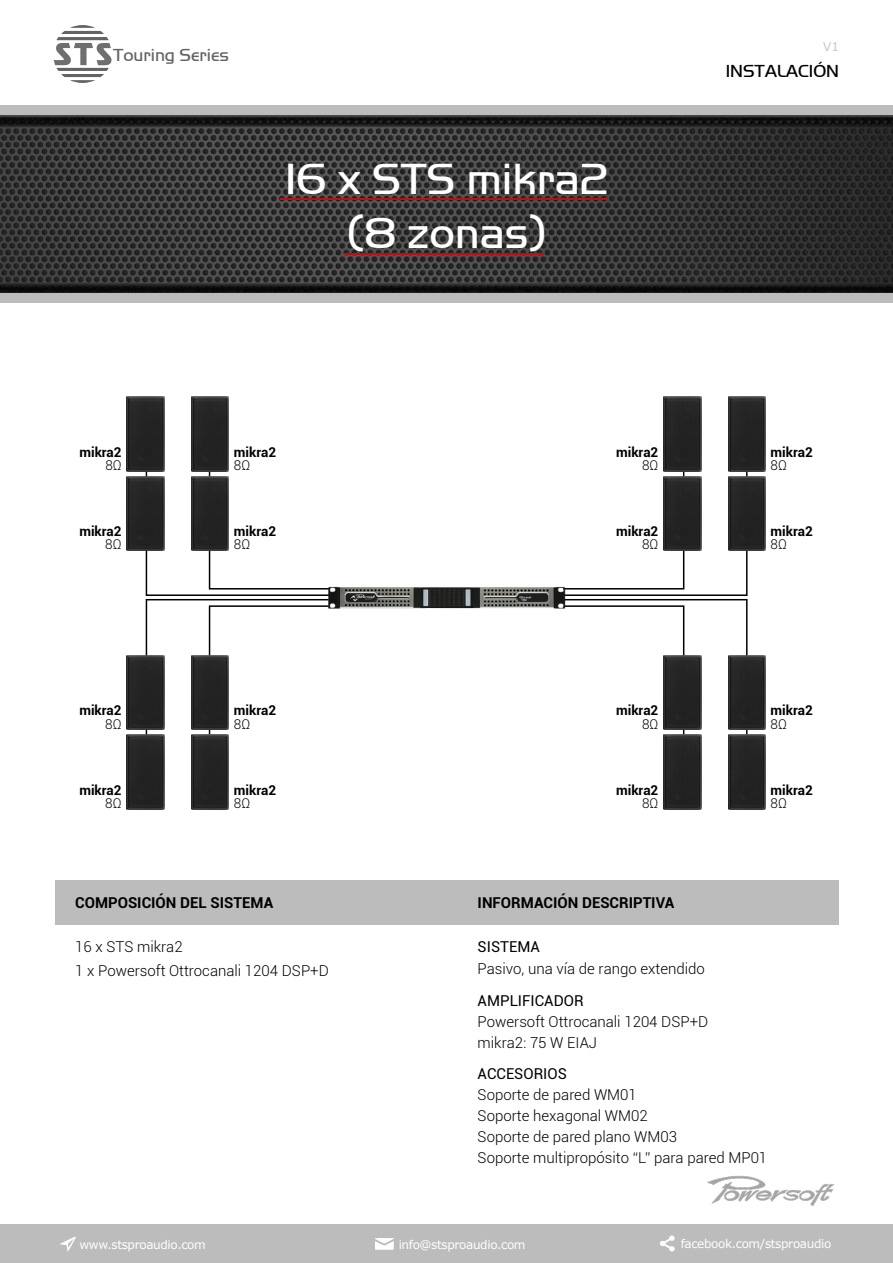
<style>
.page{position:relative;width:893px;height:1263px;background:#fff}
.page>*{position:absolute;margin:0;border:0;box-sizing:border-box;transform-origin:0 0}
.t1{font:45px/54px "Handel Got D Ligh";color:#fff;text-align:center}
.t2{font:18px "Handel Got D Ligh";color:#646363}
.t3{font:18px "Handel Got D Ligh";letter-spacing:-.005em;color:#020203}
.t4{font:300 15px/21px "Roboto";color:#000}
.t5{font:700 15px "Roboto";color:#000}
.t6{font:15px "Roboto";color:#000}
.t7{font:700 13.5px "Roboto";color:#000}
.t8{font:300 13.5px "Roboto";color:#000}
.t9{font:12px "Verdana";letter-spacing:-.03em;color:#fff}
.t10{font:12px "Verdana";color:#c6c6c6}
</style>
<div class="page">
<div style="left:0;top:105px;width:893px;height:198px;background:#bcbcbc"></div>
<img style="left:0;top:116px;width:893px;height:176px">
<img style="left:707px;top:1175px;width:128px;height:31px">
<div style="left:55px;top:880px;width:783px;height:44px;background:#bcbcbc"></div>
<hr style="left:280px;top:198px;width:327px;height:2px;background:#c00d0e">
<hr style="left:344px;top:253px;width:199px;height:2px;background:#c00d0e">
<svg style="left:570px;top:412px;width:178px;height:371px"></svg>
<svg style="left:145px;top:412px;width:178px;height:371px"></svg>
<img style="left:127px;top:735px;width:37px;height:74px">
<img style="left:664px;top:735px;width:37px;height:74px">
<img style="left:191px;top:735px;width:38px;height:74px">
<img style="left:728px;top:735px;width:37px;height:74px">
<img style="left:127px;top:655px;width:37px;height:74px">
<img style="left:664px;top:655px;width:37px;height:74px">
<img style="left:191px;top:655px;width:38px;height:74px">
<img style="left:728px;top:655px;width:37px;height:74px">
<img style="left:127px;top:476px;width:37px;height:75px">
<img style="left:664px;top:476px;width:37px;height:75px">
<img style="left:191px;top:476px;width:38px;height:75px">
<img style="left:728px;top:476px;width:37px;height:75px">
<img style="left:127px;top:397px;width:37px;height:74px">
<img style="left:664px;top:397px;width:37px;height:74px">
<img style="left:191px;top:397px;width:38px;height:74px">
<img style="left:728px;top:397px;width:37px;height:74px">
<img style="left:323px;top:586px;width:247px;height:23px">
<div style="left:0;top:1225px;width:893px;height:38px;background:#bcbcbc"></div>
<svg style="left:54px;top:25px;width:57px;height:58px"></svg>
<svg style="left:660px;top:1235px;width:15px;height:16px"></svg>
<svg style="left:60px;top:1236px;width:16px;height:16px"></svg>
<svg style="left:375px;top:1238px;width:19px;height:12px"></svg>
<p class="t2" style="left:113px;top:43px;width:118px">Touring Series</p>
<h1 class="t1" style="left:285px;top:151px;width:324px">16 x STS mikra2 (8 zonas)</h1>
<p class="t10" style="left:823px;top:38px;width:17px">V1</p>
<p class="t3" style="left:726px;top:59px;width:115px">INSTALACIÓN</p>
<p class="t7" style="left:79px;top:443px;width:44px">mikra2</p>
<p class="t8" style="left:105px;top:456px;width:18px">8Ω</p>
<p class="t7" style="left:234px;top:443px;width:44px">mikra2</p>
<p class="t8" style="left:234px;top:456px;width:18px">8Ω</p>
<p class="t7" style="left:616px;top:443px;width:44px">mikra2</p>
<p class="t8" style="left:642px;top:456px;width:18px">8Ω</p>
<p class="t7" style="left:771px;top:443px;width:44px">mikra2</p>
<p class="t8" style="left:771px;top:456px;width:18px">8Ω</p>
<p class="t7" style="left:79px;top:521px;width:44px">mikra2</p>
<p class="t8" style="left:105px;top:535px;width:18px">8Ω</p>
<p class="t7" style="left:234px;top:521px;width:44px">mikra2</p>
<p class="t8" style="left:234px;top:535px;width:18px">8Ω</p>
<p class="t7" style="left:616px;top:521px;width:44px">mikra2</p>
<p class="t8" style="left:642px;top:535px;width:18px">8Ω</p>
<p class="t7" style="left:771px;top:521px;width:44px">mikra2</p>
<p class="t8" style="left:771px;top:535px;width:18px">8Ω</p>
<p class="t7" style="left:79px;top:701px;width:44px">mikra2</p>
<p class="t8" style="left:105px;top:714px;width:18px">8Ω</p>
<p class="t7" style="left:234px;top:701px;width:44px">mikra2</p>
<p class="t8" style="left:234px;top:714px;width:18px">8Ω</p>
<p class="t7" style="left:616px;top:701px;width:44px">mikra2</p>
<p class="t8" style="left:642px;top:714px;width:18px">8Ω</p>
<p class="t7" style="left:771px;top:701px;width:44px">mikra2</p>
<p class="t8" style="left:771px;top:714px;width:18px">8Ω</p>
<p class="t7" style="left:79px;top:780px;width:44px">mikra2</p>
<p class="t8" style="left:105px;top:794px;width:18px">8Ω</p>
<p class="t7" style="left:234px;top:780px;width:44px">mikra2</p>
<p class="t8" style="left:234px;top:794px;width:18px">8Ω</p>
<p class="t7" style="left:616px;top:780px;width:44px">mikra2</p>
<p class="t8" style="left:642px;top:794px;width:18px">8Ω</p>
<p class="t7" style="left:771px;top:780px;width:44px">mikra2</p>
<p class="t8" style="left:771px;top:794px;width:18px">8Ω</p>
<p class="t5" style="left:75px;top:892px;width:200px">COMPOSICIÓN DEL SISTEMA</p>
<p class="t5" style="left:478px;top:892px;width:198px">INFORMACIÓN DESCRIPTIVA</p>
<p class="t4" style="left:75px;top:934px;width:255px;line-height:24px">16 x STS mikra2<br>1 x Powersoft Ottrocanali 1204 DSP+D</p>
<p class="t6" style="left:478px;top:936px;width:64px">SISTEMA</p>
<p class="t4" style="left:478px;top:958px;width:229px">Pasivo, una vía de rango extendido</p>
<p class="t6" style="left:478px;top:990px;width:107px">AMPLIFICADOR</p>
<p class="t4" style="left:478px;top:1010px;width:232px">Powersoft Ottrocanali 1204 DSP+D mikra2: 75 W EIAJ</p>
<p class="t6" style="left:478px;top:1063px;width:91px">ACCESORIOS</p>
<p class="t4" style="left:478px;top:1084px;width:291px">Soporte de pared WM01<br>Soporte hexagonal WM02<br>Soporte de pared plano WM03<br>Soporte multipropósito “L” para pared MP01</p>
<p class="t9" style="left:79px;top:1236px;width:128px">www.stsproaudio.com</p>
<p class="t9" style="left:681px;top:1236px;width:152px">facebook.com/stsproaudio</p>
<p class="t9" style="left:399px;top:1236px;width:128px">info@stsproaudio.com</p>
</div>
